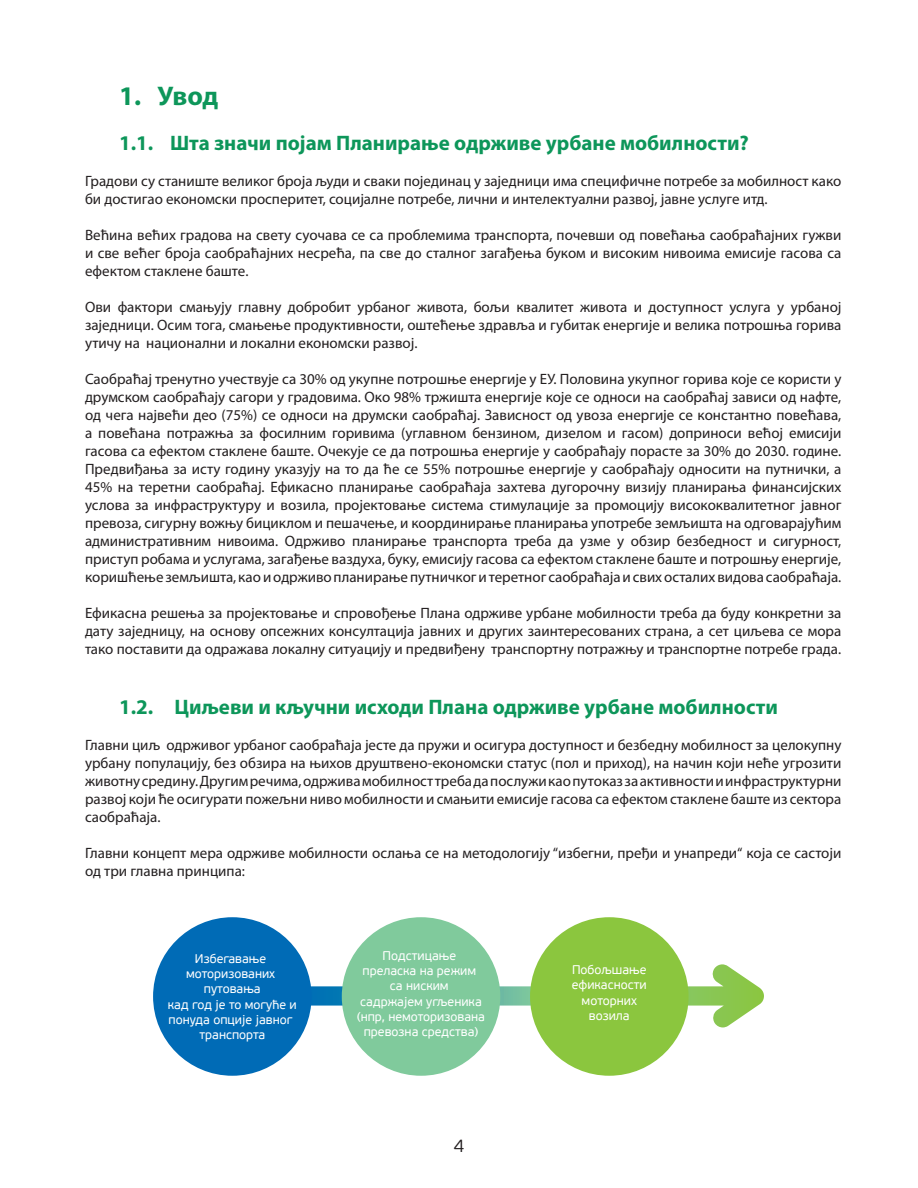
<style>
.page{position:relative;width:918px;height:1188px;background:#fff}
.page>*{position:absolute;margin:0;border:0;box-sizing:border-box;transform-origin:0 0}
.Podnaslovi{font:700 27px "Myriad Pro";color:#0d965a}
.Podnaslovi-2{font:700 21px "Myriad Pro";color:#0d965a}
.t1{font:300 18px "PF Beau Sans Pro";color:#231f20}
.Obican_tekst{font:15px/18px "Myriad Pro";color:#231f20;text-align:justify}
.t2{font:12.6px/15px "PF Beau Sans Pro";color:#fff;text-align:center}
</style>
<div class="page">
<svg style="left:309px;top:964px;width:455px;height:63px"></svg>
<div style="left:153px;top:917px;width:159px;height:159px;background:#006bb6;border-radius:50%"></div>
<div style="left:342px;top:917px;width:158px;height:159px;background:#80ca9c;border-radius:50%"></div>
<div style="left:530px;top:917px;width:159px;height:159px;background:#8bc63e;border-radius:50%"></div>
<p class="Podnaslovi" style="left:119px;top:79px;width:101px">1. Увод</p>
<p class="Podnaslovi-2" style="left:119px;top:130px;width:631px">1.1. Шта значи појам Планирање одрживе урбане мобилности?</p>
<p class="Obican_tekst" style="left:85px;top:172px;width:758px">Градови су станиште великог броја људи и сваки појединац у заједници има специфичне потребе за мобилност како би достигао економски просперитет, социјалне потребе, лични и интелектуални развој, јавне услуге итд.</p>
<p class="Obican_tekst" style="left:85px;top:226px;width:758px">Већина већих градова на свету суочава се са проблемима транспорта, почевши од повећања саобраћајних гужви и све већег броја саобраћајних несрећа, па све до сталног загађења буком и високим нивоима емисије гасова са ефектом стаклене баште.</p>
<p class="Obican_tekst" style="left:85px;top:298px;width:758px">Ови фактори смањују главну добробит урбаног живота, бољи квалитет живота и доступност услуга у урбаној заједници. Осим тога, смањење продуктивности, оштећење здравља и губитак енергије и велика потрошња горива утичу на национални и локални економски развој.</p>
<p class="Obican_tekst" style="left:85px;top:370px;width:758px">Саобраћај тренутно учествује са 30% од укупне потрошње енергије у ЕУ. Половина укупног горива које се користи у друмском саобраћају сагори у градовима. Око 98% тржишта енергије које се односи на саобраћај зависи од нафте, од чега највећи део (75%) се односи на друмски саобраћај. Зависност од увоза енергије се константно повећава, a повећана потражња за фосилним горивима (углавном бензином, дизелом и гасом) доприноси већој емисији гасова са ефектом стаклене баште. Очекује се да потрошња енергије у саобраћају порасте за 30% до 2030. године.<br>Предвиђања за исту годину указују на то да ће се 55% потрошње енергије у саобраћају односити на путнички, а 45% на теретни саобраћај. Ефикасно планирање саобраћаја захтева дугорочну визију планирања финансијских услова за инфраструктуру и возила, пројектовање система стимулације за промоцију висококвалитетног јавног превоза, сигурну вожњу бициклом и пешачење, и координирање планирања употребе земљишта на одговарајућим административним нивоима. Одрживо планирање транспорта треба да узме у обзир безбедност и сигурност, приступ робама и услугама, загађење ваздуха, буку, емисију гасова са ефектом стаклене баште и потрошњу енергије, коришћење земљишта, као и одрживо планирање путничког и теретног саобраћаја и свих осталих видова саобраћаја.</p>
<p class="Obican_tekst" style="left:85px;top:604px;width:758px">Ефикасна решења за пројектовање и спровођење Плана одрживе урбане мобилности треба да буду конкретни за дату заједницу, на основу опсежних консултација јавних и других заинтересованих страна, а сет циљева се мора тако поставити да одражава локалну ситуацију и предвиђену транспортну потражњу и транспортне потребе града.</p>
<p class="Podnaslovi-2" style="left:119px;top:694px;width:660px">1.2. Циљеви и кључни исходи Плана одрживе урбане мобилности</p>
<p class="Obican_tekst" style="left:85px;top:736px;width:758px">Главни циљ одрживог урбаног саобраћаја јесте да пружи и осигура доступност и безбедну мобилност за целокупну урбану популацију, без обзира на њихов друштвено-економски статус (пол и приход), на начин који неће угрозити животну средину. Другим речима, одржива мобилност треба да послужи као путоказ за активности и инфраструктурни развој који ће осигурати пожељни ниво мобилности и смањити емисије гасова са ефектом стаклене баште из сектора саобраћаја.</p>
<p class="Obican_tekst" style="left:85px;top:844px;width:758px">Главни концепт мера одрживе мобилности ослања се на методологију “избегни, пређи и унапреди“ која се састоји од три главна принципа:</p>
<p class="t2" style="left:168px;top:952px;width:130px">Избегавање моторизованих путовања<br>кад год је то могуће и понуда опције јавног транспорта</p>
<p class="t2" style="left:357px;top:949px;width:129px">Подстицање преласка на режим са ниским<br>садржајем угљеника (нпр, немоторизована превозна средства)</p>
<p class="t1" style="left:454px;top:1136px;width:12px">4</p>
<p class="t2" style="left:572px;top:963px;width:76px">Побољшање ефикасности моторних возила</p>
</div>
